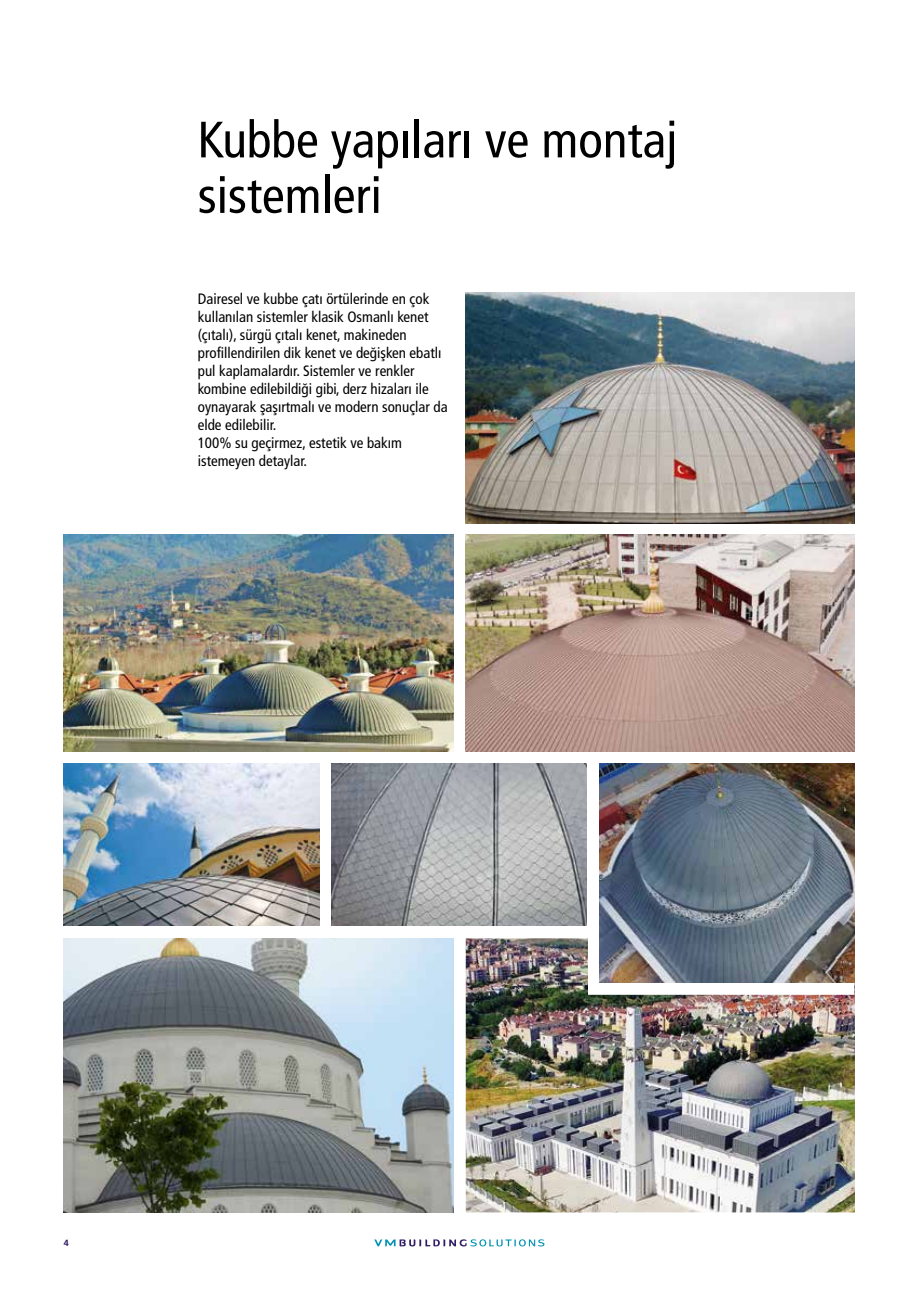
<style>
.page{position:relative;width:906px;height:1289px;background:#fff}
.page>*{position:absolute;margin:0;border:0;box-sizing:border-box;transform-origin:0 0}
.t1{font:condensed 51px/55.5px "Frutiger LT Pro";color:#000}
.t2{font:condensed 15px/18px "Frutiger LT Pro";color:#000}
.t3{font:700 9px "Frutiger LT Pro";color:#311c67}
</style>
<div class="page">
<svg style="left:374px;top:1239px;width:170px;height:7px"></svg>
<img style="left:64px;top:938px;width:389px;height:274px">
<img style="left:64px;top:534px;width:389px;height:217px">
<img style="left:332px;top:764px;width:255px;height:161px">
<img style="left:64px;top:764px;width:255px;height:161px">
<img style="left:466px;top:293px;width:389px;height:230px">
<img style="left:466px;top:534px;width:389px;height:217px">
<img style="left:466px;top:938px;width:389px;height:274px">
<img style="left:599px;top:764px;width:256px;height:218px">
<h1 class="t1" style="left:198px;top:112px;width:481px">Kubbe yapıları ve montaj sistemleri</h1>
<p class="t2" style="left:198px;top:290px;width:251px">Dairesel ve kubbe çatı örtülerinde en çok kullanılan sistemler klasik Osmanlı kenet (çıtalı), sürgü çıtalı kenet, makineden profillendirilen dik kenet ve değişken ebatlı pul kaplamalardır. Sistemler ve renkler kombine edilebildiği gibi, derz hizaları ile oynayarak şaşırtmalı ve modern sonuçlar da elde edilebilir.<br>100% su geçirmez, estetik ve bakım istemeyen detaylar.</p>
<p class="t3" style="left:64px;top:1237px;width:7px">4</p>
</div>
